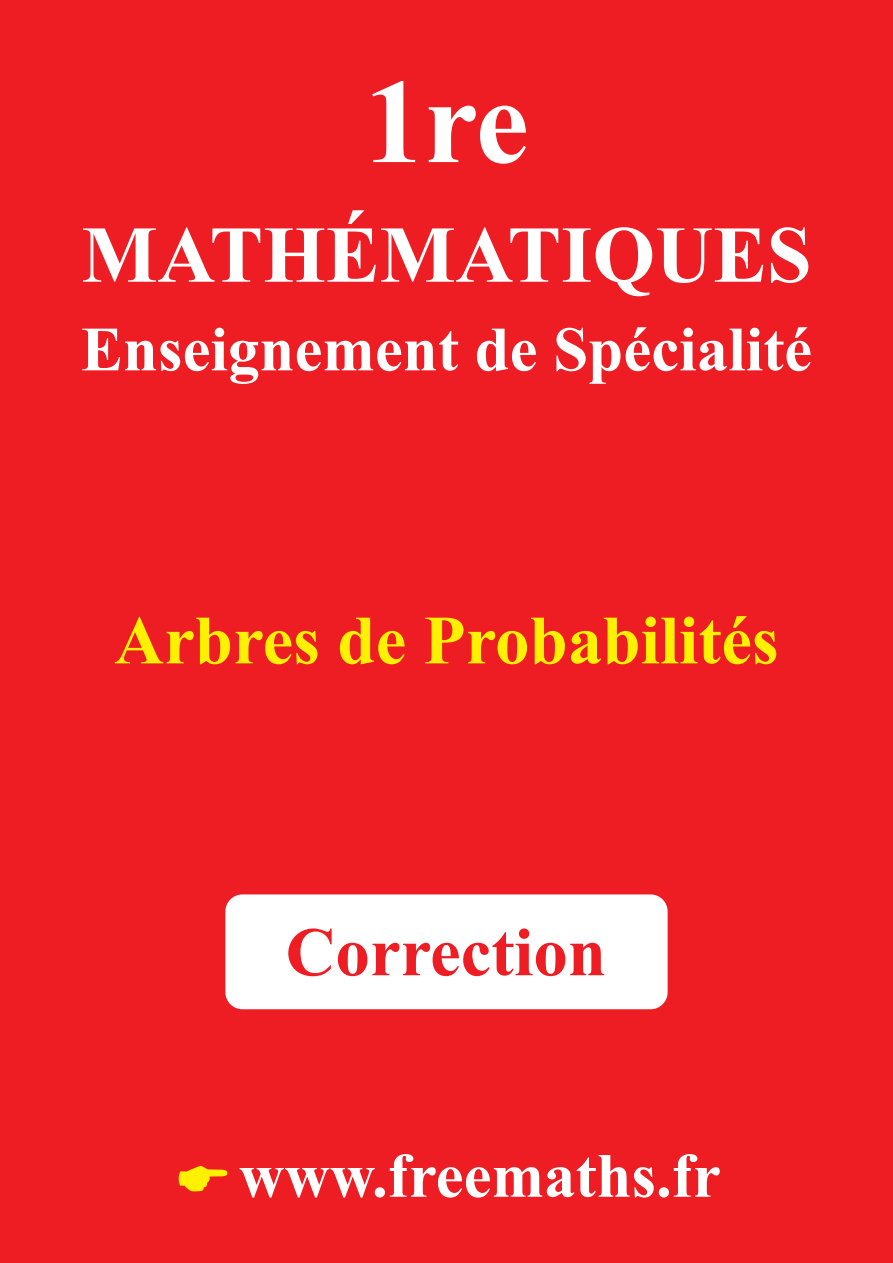
<style>
.page{position:relative;width:893px;height:1263px;background:#ee1d23}
.page>*{position:absolute;margin:0;border:0;box-sizing:border-box;transform-origin:0 0}
.t1{font:700 120px "Times New Roman";color:#fff}
.t2{font:700 80.4px "Times New Roman";color:#fff}
.t3{font:700 69px "Times New Roman";color:#fff101}
.t4{font:700 69px "Times New Roman";color:#ee1d23}
.t5{font:700 63px "Times New Roman";color:#fff}
</style>
<div class="page">
<div style="left:225px;top:894px;width:443px;height:115px;background:#fff;border-radius:17px"></div>
<h1 class="t1" style="left:364px;top:39px;width:166px">1re</h1>
<p class="t2" style="left:81px;top:199px;width:732px">MATHÉMATIQUES</p>
<p class="t5" style="left:81px;top:306px;width:733px">Enseignement de Spécialité</p>
<p class="t3" style="left:114px;top:592px;width:666px">Arbres de Probabilités</p>
<p class="t4" style="left:286px;top:904px;width:322px">Correction</p>
<p class="t5" style="left:239px;top:1132px;width:483px">www.freemaths.fr</p>
</div>
